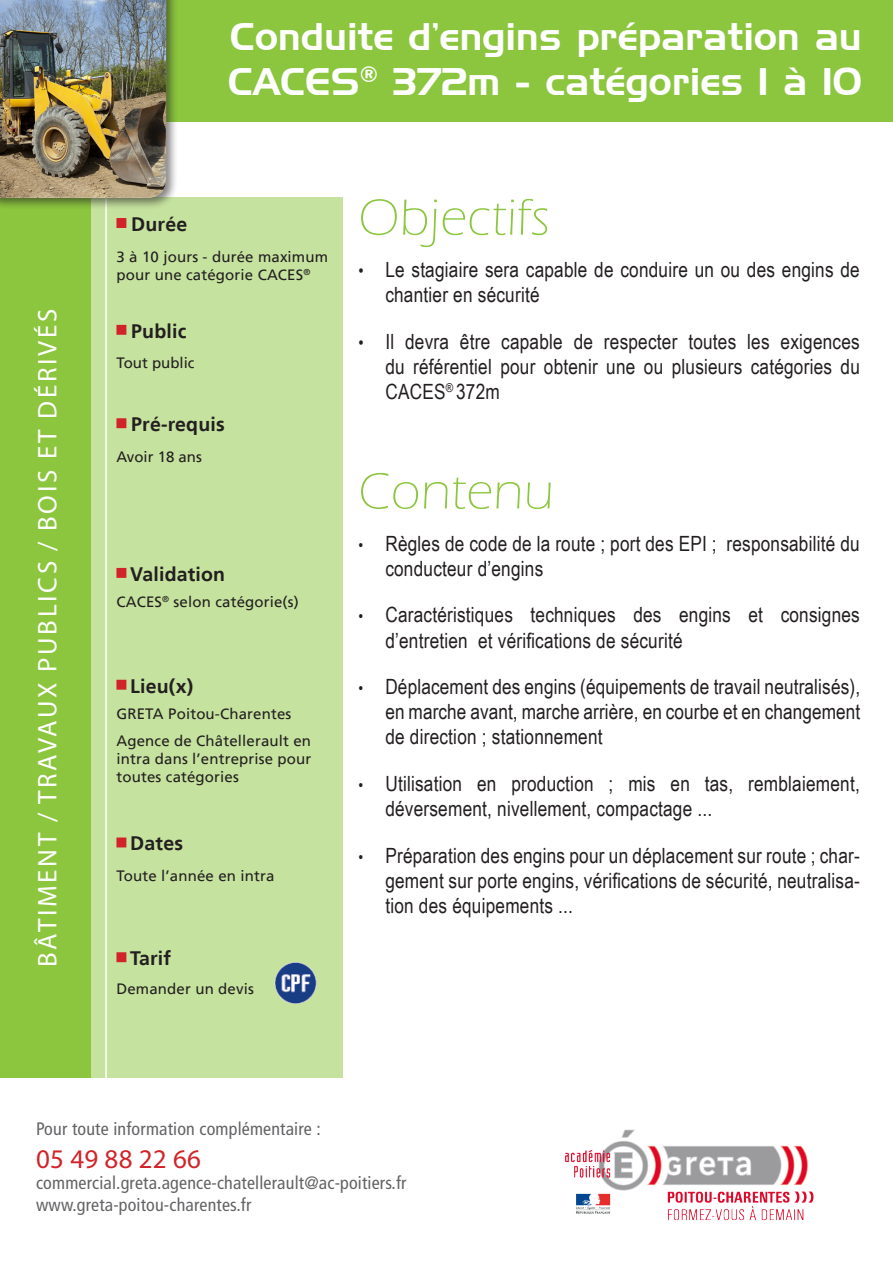
<style>
.page{position:relative;width:893px;height:1263px;background:#fff}
.page>*{position:absolute;margin:0;border:0;box-sizing:border-box;transform-origin:0 0}
.t1{font:300 52.5px "Eras ITC";letter-spacing:.01em;color:#8bc63e}
.t2{font:37.5px/45px "Handel Gothic BT";letter-spacing:.01em;color:#fff}
.t3{font:27px "Myriad Pro";letter-spacing:.1em;color:#fff}
.t4{font:27px "Myriad Pro";letter-spacing:.01em;color:#d1232a}
.t5{font:21px/25.2px "Arial Narrow";letter-spacing:.01em;color:#231f20}
.t6{font:700 19.5px "Frutiger LT";letter-spacing:.01em;color:#231f20}
.t7{font:condensed 18px "Frutiger LT";letter-spacing:.01em;color:#636366}
.t8{font:15px/18px "Frutiger LT";letter-spacing:.01em;color:#231f20}
.s1{font-size:18px}
.s2{font-size:16.5px}
</style>
<div class="page">
<div style="left:118px;top:0;width:775px;height:122px;background:#8bc63e"></div>
<div style="left:87px;top:198px;width:256px;height:880px;background:#c5e29e"></div>
<div style="left:0;top:198px;width:91px;height:880px;background:#8bc63e"></div>
<img style="left:565px;top:1129px;width:249px;height:92px">
<hr style="left:105px;top:198px;width:2px;height:880px;background:#fff">
<div style="left:0;top:0;width:178px;height:210px;background:#231f20;opacity:.57"></div>
<img style="left:0;top:0;width:166px;height:198px">
<div style="left:116px;top:218px;width:10px;height:10px;background:#d1232a;border:2px solid #d1232a"></div>
<div style="left:116px;top:568px;width:10px;height:10px;background:#d1232a;border:2px solid #d1232a"></div>
<div style="left:116px;top:680px;width:10px;height:10px;background:#d1232a;border:2px solid #d1232a"></div>
<div style="left:116px;top:325px;width:10px;height:10px;background:#d1232a;border:2px solid #d1232a"></div>
<div style="left:116px;top:952px;width:10px;height:10px;background:#d1232a;border:2px solid #d1232a"></div>
<div style="left:116px;top:837px;width:10px;height:10px;background:#d1232a;border:2px solid #d1232a"></div>
<div style="left:116px;top:418px;width:10px;height:10px;background:#d1232a;border:2px solid #d1232a"></div>
<img style="left:274px;top:962px;width:43px;height:42px">
<p class="t3" style="left:31px;top:967px;width:659px;rotate:-90deg">BÂTIMENT / TRAVAUX PUBLICS / BOIS ET DÉRIVÉS</p>
<p class="t2" style="left:228px;top:14px;width:635px">Conduite d’engins préparation au<br>CACES<sup>®</sup> 372m - catégories 1 à 10</p>
<p class="t6" style="left:131px;top:213px;width:58px">Durée</p>
<p class="t8" style="left:116px;top:247px;width:213px">3 à 10 jours - durée maximum pour une catégorie CACES<sup>®</sup></p>
<p class="t6" style="left:131px;top:319px;width:57px">Public</p>
<p class="t8" style="left:116px;top:354px;width:80px">Tout public</p>
<p class="t6" style="left:131px;top:413px;width:95px">Pré-requis</p>
<p class="t8" style="left:116px;top:448px;width:87px">Avoir 18 ans</p>
<p class="t6" style="left:130px;top:562px;width:96px">Validation</p>
<p class="t8" style="left:116px;top:593px;width:184px">CACES<sup>®</sup> selon catégorie(s)</p>
<p class="t6" style="left:130px;top:674px;width:64px">Lieu(x)</p>
<p class="t8" style="left:116px;top:705px;width:176px">GRETA Poitou-Charentes</p>
<p class="t8" style="left:116px;top:731px;width:196px;text-align:justify">Agence de Châtellerault en intra dans l’entreprise pour toutes catégories</p>
<p class="t6" style="left:130px;top:832px;width:54px">Dates</p>
<p class="t8" style="left:116px;top:867px;width:159px">Toute l’année en intra</p>
<p class="t6" style="left:130px;top:947px;width:42px">Tarif</p>
<p class="t8" style="left:116px;top:980px;width:139px">Demander un devis</p>
<p class="t1" style="left:358px;top:188px;width:193px">Objectifs</p>
<p class="t5" style="left:385px;top:256px;width:476px;text-indent:-27px"><span class="s1">•</span> Le stagiaire sera capable de conduire un ou des engins de chantier en sécurité</p>
<p class="t5" style="left:385px;top:328px;width:476px;text-align:justify;text-indent:-27px"><span class="s1">•</span> Il devra être capable de respecter toutes les exigences du référentiel pour obtenir une ou plusieurs catégories du CACES<sup>®</sup> 372m</p>
<p class="t1" style="left:358px;top:462px;width:197px">Contenu</p>
<p class="t5" style="left:385px;top:530px;width:476px;text-indent:-27px"><span class="s2">•</span> Règles de code de la route ; port des EPI ; responsabilité du conducteur d’engins</p>
<p class="t5" style="left:385px;top:601px;width:476px;text-indent:-27px"><span class="s2">•</span> Caractéristiques techniques des engins et consignes d’entretien et vérifications de sécurité</p>
<p class="t5" style="left:385px;top:673px;width:476px;text-align:justify;text-indent:-27px"><span class="s2">•</span> Déplacement des engins (équipements de travail neutralisés), en marche avant, marche arrière, en courbe et en changement de direction ; stationnement</p>
<p class="t5" style="left:385px;top:770px;width:476px;text-indent:-27px"><span class="s2">•</span> Utilisation en production ; mis en tas, remblaiement, déversement, nivellement, compactage ...</p>
<p class="t5" style="left:385px;top:842px;width:476px;text-align:justify;text-indent:-27px"><span class="s2">•</span> Préparation des engins pour un déplacement sur route ; char&shy;gement sur porte engins, vérifications de sécurité, neutralisa&shy;tion des équipements ...</p>
<p class="t7" style="left:36px;top:1119px;width:286px">Pour toute information complémentaire :</p>
<p class="t4" style="left:36px;top:1142px;width:166px">05 49 88 22 66</p>
<p class="t7" style="left:36px;top:1173px;width:372px">commercial.greta.agence-chatellerault@ac-poitiers.fr</p>
<p class="t7" style="left:36px;top:1194px;width:217px">www.greta-poitou-charentes.fr</p>
</div>
